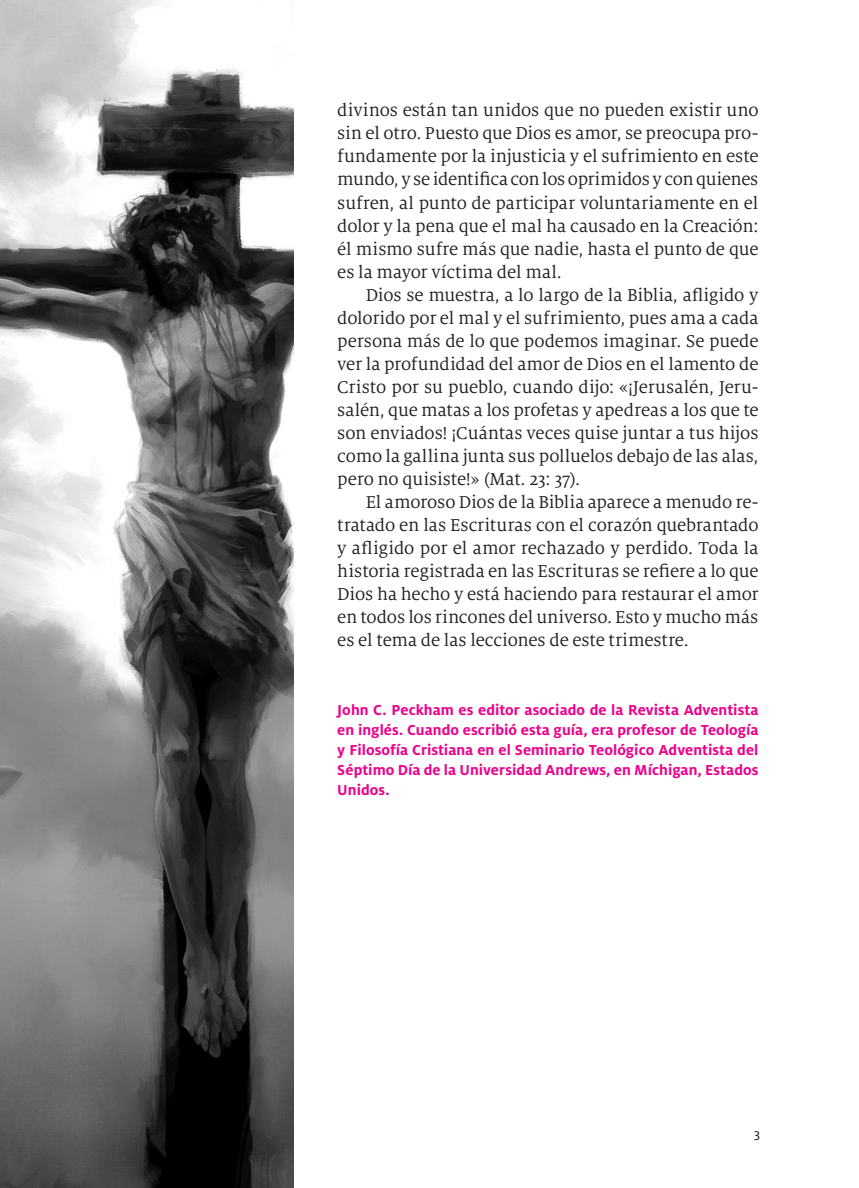
<style>
.page{position:relative;width:859px;height:1188px;background:#fff}
.page>*{position:absolute;margin:0;border:0;box-sizing:border-box;transform-origin:0 0}
.t1{font:19px/23px "Milo Serif Pro";letter-spacing:-.005em;color:#231f20;text-align:justify}
.t2{font:700 16px/20px "Milo Pro";letter-spacing:.005em;color:#ed028c;text-align:justify}
.t3{font:14px "Milo Pro";color:#231f20}
</style>
<div class="page">
<img style="left:0;top:0;width:293px;height:1187px">
<p class="t1" style="left:337px;top:99px;width:423px">divinos están tan unidos que no pueden existir uno sin el otro. Puesto que Dios es amor, se preocupa pro&shy;fundamente por la injusticia y el sufrimiento en este mundo, y se identifica con los oprimidos y con quienes sufren, al punto de participar voluntariamente en el dolor y la pena que el mal ha causado en la Creación: él mismo sufre más que nadie, hasta el punto de que es la mayor víctima del mal.</p>
<p class="t1" style="left:337px;top:283px;width:423px;text-indent:28px">Dios se muestra, a lo largo de la Biblia, afligido y dolorido por el mal y el sufrimiento, pues ama a cada persona más de lo que podemos imaginar. Se puede ver la profundidad del amor de Dios en el lamento de Cristo por su pueblo, cuando dijo: «¡Jerusalén, Jeru&shy;salén, que matas a los profetas y apedreas a los que te son enviados! ¡Cuántas veces quise juntar a tus hijos como la gallina junta sus polluelos debajo de las alas, pero no quisiste!» (Mat. 23: 37).</p>
<p class="t1" style="left:337px;top:490px;width:422px;text-indent:28px">El amoroso Dios de la Biblia aparece a menudo re&shy;tratado en las Escrituras con el corazón quebrantado y afligido por el amor rechazado y perdido. Toda la historia registrada en las Escrituras se refiere a lo que Dios ha hecho y está haciendo para restaurar el amor en todos los rincones del universo. Esto y mucho más es el tema de las lecciones de este trimestre.</p>
<p class="t2" style="left:337px;top:699px;width:422px">John C. Peckham es editor asociado de la Revista Adventista en inglés. Cuando escribió esta guía, era profesor de Teología y Filosofía Cristiana en el Seminario Teológico Adventista del Séptimo Día de la Universidad Andrews, en Míchigan, Estados Unidos.</p>
<p class="t3" style="left:753px;top:1127px;width:8px">3</p>
</div>
